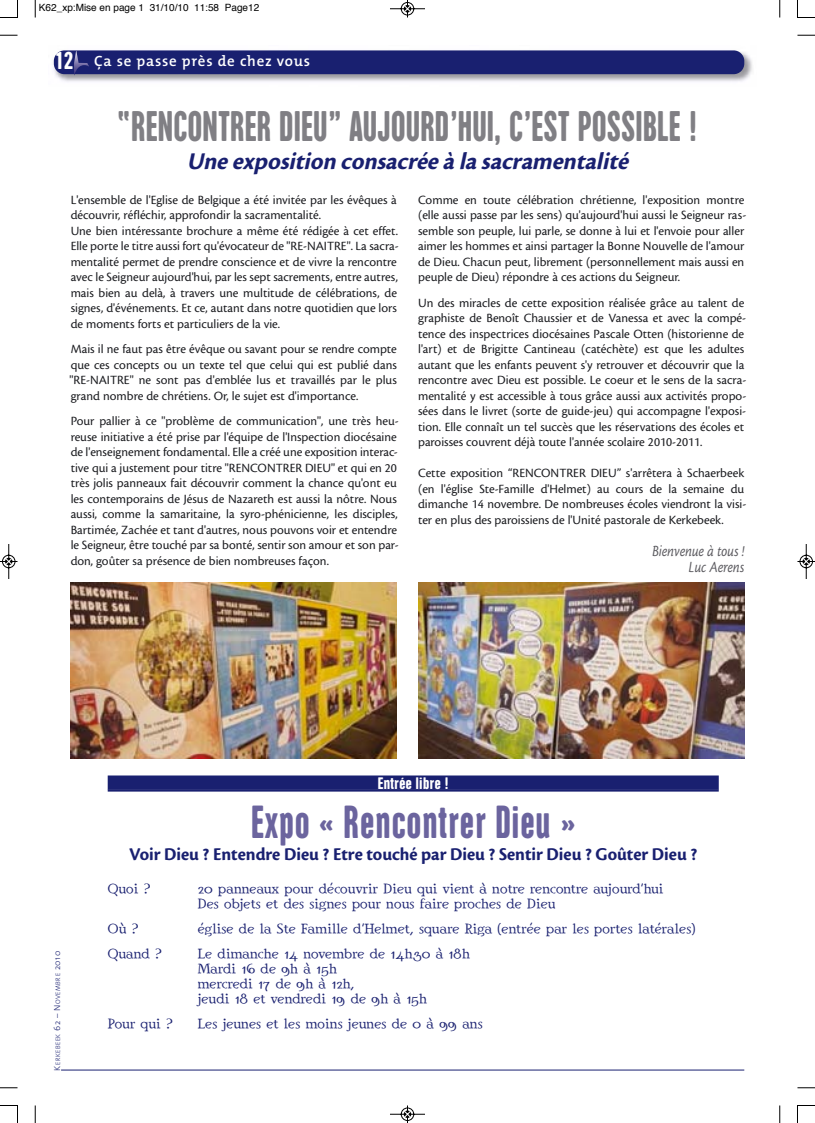
<style>
.page{position:relative;width:815px;height:1123px;background:#fff}
.page>*{position:absolute;margin:0;border:0;box-sizing:border-box;transform-origin:0 0}
.t1{font:48.75px "Hector Rounded";letter-spacing:.015em;color:#6b649e;scale:.82 1}
.t2{font:45px "Hector Rounded";letter-spacing:.005em;color:#807f84;scale:.82 1}
.t3{font:italic 25px "Cronos MM 700 72";color:#192070}
.t4{font:18.75px "Cronos MM 700 72";color:#192070}
.t5{font:17.5px "Hector Rounded";color:#fff}
.t6{font:16.25px/16.2px "Cronos MM It 408 11";color:#5c5b60;text-align:right;scale:.85 1}
.t7{font:600 15px "The Mix";letter-spacing:.05em;color:#fff}
.t8{font:13.75px/15px "Ingriana";color:#192070}
.t9{font:13.12px/15.5px "Cronos MM 408 11";color:#1b1c20}
.t10{font:10px "Helvetica";color:#000}
.t11{font:300 6.5px "The Mix";letter-spacing:.065em;color:#192070}
.s1{font-family:"Hector Rounded";font-weight:400;font-size:25.75px}
.s2{font-size:8.75px}
</style>
<div class="page">
<img style="left:53px;top:51px;width:700px;height:31px">
<div style="left:54px;top:50px;width:690px;height:24px;background:#192070;border-radius:11px"></div>
<svg style="left:74px;top:50px;width:15px;height:26px"></svg>
<hr style="left:61px;top:1070px;width:683px;height:1px;background:#192070">
<div style="left:108px;top:775px;width:610px;height:14px;background:#192070"></div>
<hr style="left:108px;top:789px;width:610px;height:2px;background:#192070">
<img style="left:418px;top:582px;width:326px;height:176px">
<img style="left:71px;top:582px;width:326px;height:176px">
<svg style="left:35px;top:0;width:1px;height:18px"></svg>
<svg style="left:0;top:35px;width:18px;height:1px"></svg>
<svg style="left:779px;top:0;width:1px;height:18px"></svg>
<svg style="left:797px;top:35px;width:18px;height:1px"></svg>
<svg style="left:35px;top:1105px;width:1px;height:18px"></svg>
<svg style="left:0;top:1087px;width:18px;height:1px"></svg>
<svg style="left:779px;top:1105px;width:1px;height:18px"></svg>
<svg style="left:797px;top:1087px;width:18px;height:1px"></svg>
<svg style="left:0;top:0;width:18px;height:18px"></svg>
<svg style="left:797px;top:0;width:18px;height:18px"></svg>
<svg style="left:0;top:1105px;width:18px;height:18px"></svg>
<svg style="left:797px;top:1105px;width:18px;height:18px"></svg>
<svg style="left:390px;top:0;width:35px;height:18px"></svg>
<svg style="left:390px;top:1105px;width:35px;height:18px"></svg>
<svg style="left:0;top:544px;width:18px;height:35px"></svg>
<svg style="left:797px;top:544px;width:18px;height:35px"></svg>
<p class="t10" style="left:39px;top:4px;width:222px">K62_xp:Mise en page 1 31/10/10 11:58 Page12</p>
<p class="t7" style="left:56px;top:55px;width:256px"><span class="s1">12</span> Ça se passe près de chez vous</p>
<h2 class="t2" style="left:117px;top:111px;width:709px">“RENCONTRER DIEU” AUJOURD’HUI, C’EST POSSIBLE !</h2>
<h3 class="t3" style="left:187px;top:152px;width:447px">Une exposition consacrée à la sacramentalité</h3>
<p class="t9" style="left:71px;top:193px;width:329px">L'ensemble de l'Eglise de Belgique a été invitée par les évêques à découvrir, réfléchir, approfondir la sacramentalité.<br>Une bien intéressante brochure a même été rédigée à cet effet.<br>Elle porte le titre aussi fort qu'évocateur de "RE-NAITRE". La sacra&shy;mentalité permet de prendre conscience et de vivre la rencontre avec le Seigneur aujourd'hui, par les sept sacrements, entre autres, mais bien au delà, à travers une multitude de célébrations, de signes, d'événements. Et ce, autant dans notre quotidien que lors de moments forts et particuliers de la vie.</p>
<p class="t9" style="left:69px;top:342px;width:329px;text-align:justify">Mais il ne faut pas être évêque ou savant pour se rendre compte que ces concepts ou un texte tel que celui qui est publié dans "RE-NAITRE" ne sont pas d'emblée lus et travaillés par le plus grand nombre de chrétiens. Or, le sujet est d'importance.</p>
<p class="t9" style="left:71px;top:414px;width:329px">Pour pallier à ce "problème de communication", une très heu&shy;reuse initiative a été prise par l'équipe de l'Inspection diocésaine de l'enseignement fondamental. Elle a créé une exposition interac&shy;tive qui a justement pour titre "RENCONTRER DIEU" et qui en 20 très jolis panneaux fait découvrir comment la chance qu'ont eu les contemporains de Jésus de Nazareth est aussi la nôtre. Nous aussi, comme la samaritaine, la syro-phénicienne, les disciples, Bartimée, Zachée et tant d'autres, nous pouvons voir et entendre le Seigneur, être touché par sa bonté, sentir son amour et son par&shy;don, goûter sa présence de bien nombreuses façon.</p>
<p class="t9" style="left:418px;top:193px;width:329px">Comme en toute célébration chrétienne, l'exposition montre (elle aussi passe par les sens) qu'aujourd'hui aussi le Seigneur ras&shy;semble son peuple, lui parle, se donne à lui et l'envoie pour aller aimer les hommes et ainsi partager la Bonne Nouvelle de l'amour de Dieu. Chacun peut, librement (personnellement mais aussi en peuple de Dieu) répondre à ces actions du Seigneur.</p>
<p class="t9" style="left:418px;top:296px;width:329px">Un des miracles de cette exposition réalisée grâce au talent de graphiste de Benoît Chaussier et de Vanessa et avec la compé&shy;tence des inspectrices diocésaines Pascale Otten (historienne de l'art) et de Brigitte Cantineau (catéchète) est que les adultes autant que les enfants peuvent s'y retrouver et découvrir que la rencontre avec Dieu est possible. Le coeur et le sens de la sacra&shy;mentalité y est accessible à tous grâce aussi aux activités propo&shy;sées dans le livret (sorte de guide-jeu) qui accompagne l'exposi&shy;tion. Elle connaît un tel succès que les réservations des écoles et paroisses couvrent déjà toute l'année scolaire 2010-2011.</p>
<p class="t9" style="left:418px;top:466px;width:329px">Cette exposition “RENCONTRER DIEU” s'arrêtera à Schaerbeek (en l'église Ste-Famille d'Helmet) au cours de la semaine du dimanche 14 novembre. De nombreuses écoles viendront la visi&shy;ter en plus des paroissiens de l'Unité pastorale de Kerkebeek.</p>
<p class="t6" style="left:652px;top:544px;width:110px">Bienvenue à tous !<br>Luc Aerens</p>
<p class="t11" style="left:56px;top:1070px;width:121px;rotate:-90deg"><span class="s2">K</span>ERKEBEEK <span class="s2">62 – N</span>OVEMBRE <span class="s2">2010</span></p>
<h3 class="t5" style="left:378px;top:777px;width:72px">Entrée libre !</h3>
<h1 class="t1" style="left:251px;top:805px;width:396px">Expo « Rencontrer Dieu »</h1>
<h3 class="t4" style="left:129px;top:847px;width:569px">Voir Dieu ? Entendre Dieu ? Etre touché par Dieu ? Sentir Dieu ? Goûter Dieu ?</h3>
<p class="t8" style="left:108px;top:882px;width:44px">Quoi ?</p>
<p class="t8" style="left:198px;top:882px;width:467px">20 panneaux pour découvrir Dieu qui vient à notre rencontre aujourd’hui<br>Des objets et des signes pour nous faire proches de Dieu</p>
<p class="t8" style="left:108px;top:922px;width:32px">Où ?</p>
<p class="t8" style="left:198px;top:922px;width:499px">église de la Ste Famille d’Helmet, square Riga (entrée par les portes latérales)</p>
<p class="t8" style="left:108px;top:947px;width:56px">Quand ?</p>
<p class="t8" style="left:198px;top:947px;width:274px">Le dimanche 14 novembre de 14h30 à 18h<br>Mardi 16 de 9h à 15h<br>mercredi 17 de 9h à 12h,<br>jeudi 18 et vendredi 19 de 9h à 15h</p>
<p class="t8" style="left:108px;top:1017px;width:67px">Pour qui ?</p>
<p class="t8" style="left:198px;top:1017px;width:286px">Les jeunes et les moins jeunes de 0 à 99 ans</p>
</div>
